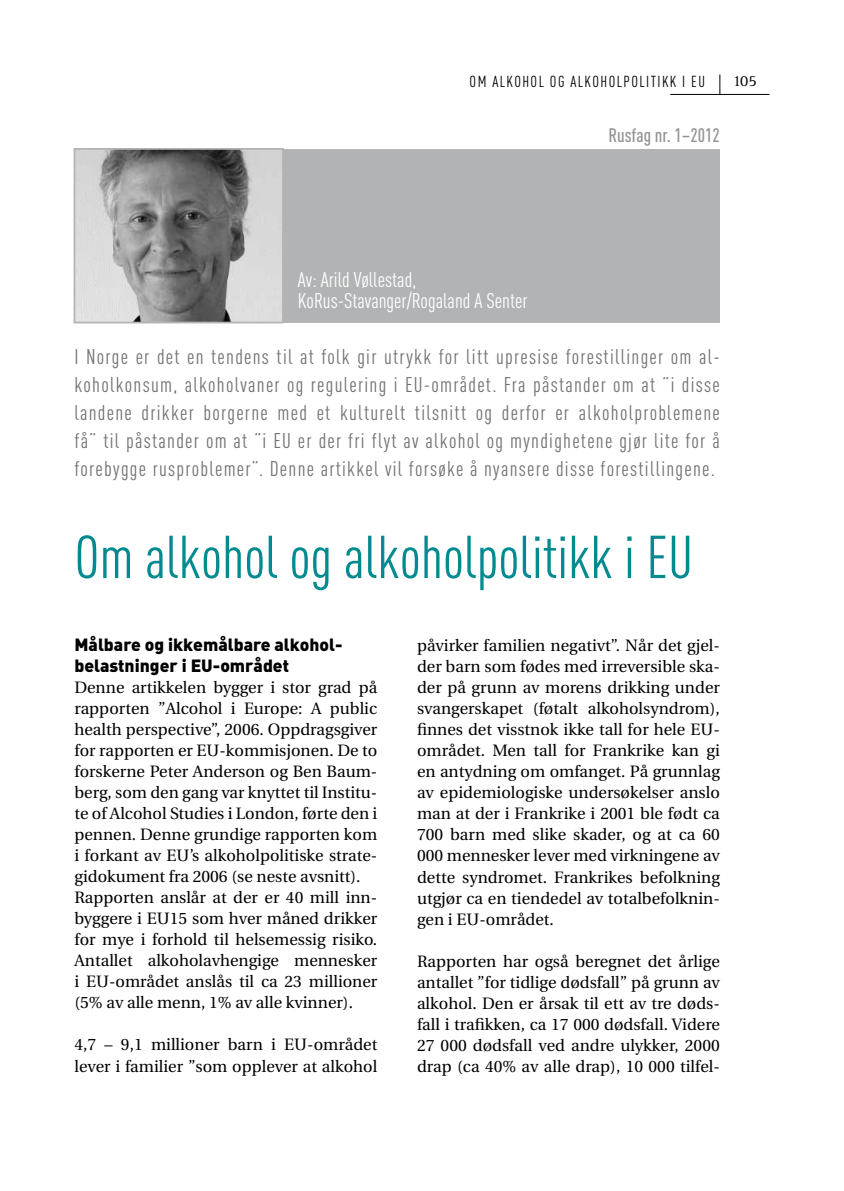
<style>
.page{position:relative;width:844px;height:1191px;background:#fff}
.page>*{position:absolute;margin:0;border:0;box-sizing:border-box;transform-origin:0 0}
.t1{font:59.5px "DIN Cond";color:#008b90}
.t2{font:21px/28px "DIN Cond";letter-spacing:.06em;color:#707172;text-align:justify}
.t3{font:21px/21px "DIN Cond";color:#fff}
.t4{font:500 19.25px "DIN Cond";color:#929395}
.t5{font:17.5px/21px "DIN Black Alternate";color:#000}
.t6{font:16.45px/21px "Utopia";color:#000}
.t7{font:15.75px "DIN Cond";letter-spacing:.09em;color:#000}
.t8{font:15.75px "Rotis Serif";color:#000}
</style>
<div class="page">
<div style="left:283px;top:149px;width:436px;height:173px;background:#b1b3b4"></div>
<img style="left:77px;top:151px;width:204px;height:169px">
<div style="left:74px;top:148px;width:210px;height:175px;border:2px solid #b1b3b4"></div>
<hr style="left:670px;top:94px;width:99px;height:1px;background:#000">
<svg style="left:719px;top:74px;width:1px;height:20px"></svg>
<p class="t7" style="left:469px;top:72px;width:229px">OM ALKOHOL OG ALKOHOLPOLITIKK I EU</p>
<p class="t8" style="left:732px;top:71px;width:25px">105</p>
<p class="t3" style="left:298px;top:268px;width:231px">Av: Arild Vøllestad,<br>KoRus-Stavanger/Rogaland A Senter</p>
<p class="t4" style="left:608px;top:124px;width:113px">Rusfag nr. 1–2012</p>
<p class="t2" style="left:74px;top:342px;width:646px">I Norge er det en tendens til at folk gir utrykk for litt upresise forestillinger om al&shy;koholkonsum, alkoholvaner og regulering i EU-området. Fra påstander om at ”i disse landene drikker borgerne med et kulturelt tilsnitt og derfor er alkoholproblemene få” til påstander om at ”i EU er der fri flyt av alkohol og myndighetene gjør lite for å forebygge rusproblemer”. Denne artikkel vil forsøke å nyansere disse forestillingene.</p>
<h1 class="t1" style="left:74px;top:522px;width:619px">Om alkohol og alkoholpolitikk i eu</h1>
<p class="t5" style="left:74px;top:633px;width:270px">Målbare og ikkemålbare alkohol&shy;belastninger i EU-området</p>
<p class="t6" style="left:74px;top:677px;width:304px">Denne artikkelen bygger i stor grad på rapporten ”Alcohol i Europe: A public health perspective”, 2006. Oppdragsgiver for rapporten er EU-kommisjonen. De to forskerne Peter Anderson og Ben Baum&shy;berg, som den gang var knyttet til Institu&shy;te of Alcohol Studies i London, førte den i pennen. Denne grundige rapporten kom i forkant av EU’s alkoholpolitiske strate&shy;gidokument fra 2006 (se neste avsnitt).<br>Rapporten anslår at der er 40 mill inn&shy;byggere i EU15 som hver måned drikker for mye i forhold til helsemessig risiko.<br>Antallet alkoholavhengige mennesker i EU-området anslås til ca 23 millioner (5% av alle menn, 1% av alle kvinner).</p>
<p class="t6" style="left:74px;top:1034px;width:304px">4,7 – 9,1 millioner barn i EU-området lever i familier ”som opplever at alkohol</p>
<p class="t6" style="left:417px;top:635px;width:304px;text-align:justify">påvirker familien negativt”. Når det gjel&shy;der barn som fødes med irreversible ska&shy;der på grunn av morens drikking under svangerskapet (føtalt alkoholsyndrom), finnes det visstnok ikke tall for hele EU&shy;området. Men tall for Frankrike kan gi en antydning om omfanget. På grunnlag av epidemiologiske undersøkelser anslo man at der i Frankrike i 2001 ble født ca 700 barn med slike skader, og at ca 60<br>000 mennesker lever med virkningene av dette syndromet. Frankrikes befolkning utgjør ca en tiendedel av totalbefolknin&shy;gen i EU-området.</p>
<p class="t6" style="left:417px;top:950px;width:304px;text-align:justify">Rapporten har også beregnet det årlige antallet ”for tidlige dødsfall” på grunn av alkohol. Den er årsak til ett av tre døds&shy;fall i trafikken, ca 17 000 dødsfall. Videre 27 000 dødsfall ved andre ulykker, 2000 drap (ca 40% av alle drap), 10 000 tilfel-</p>
</div>
